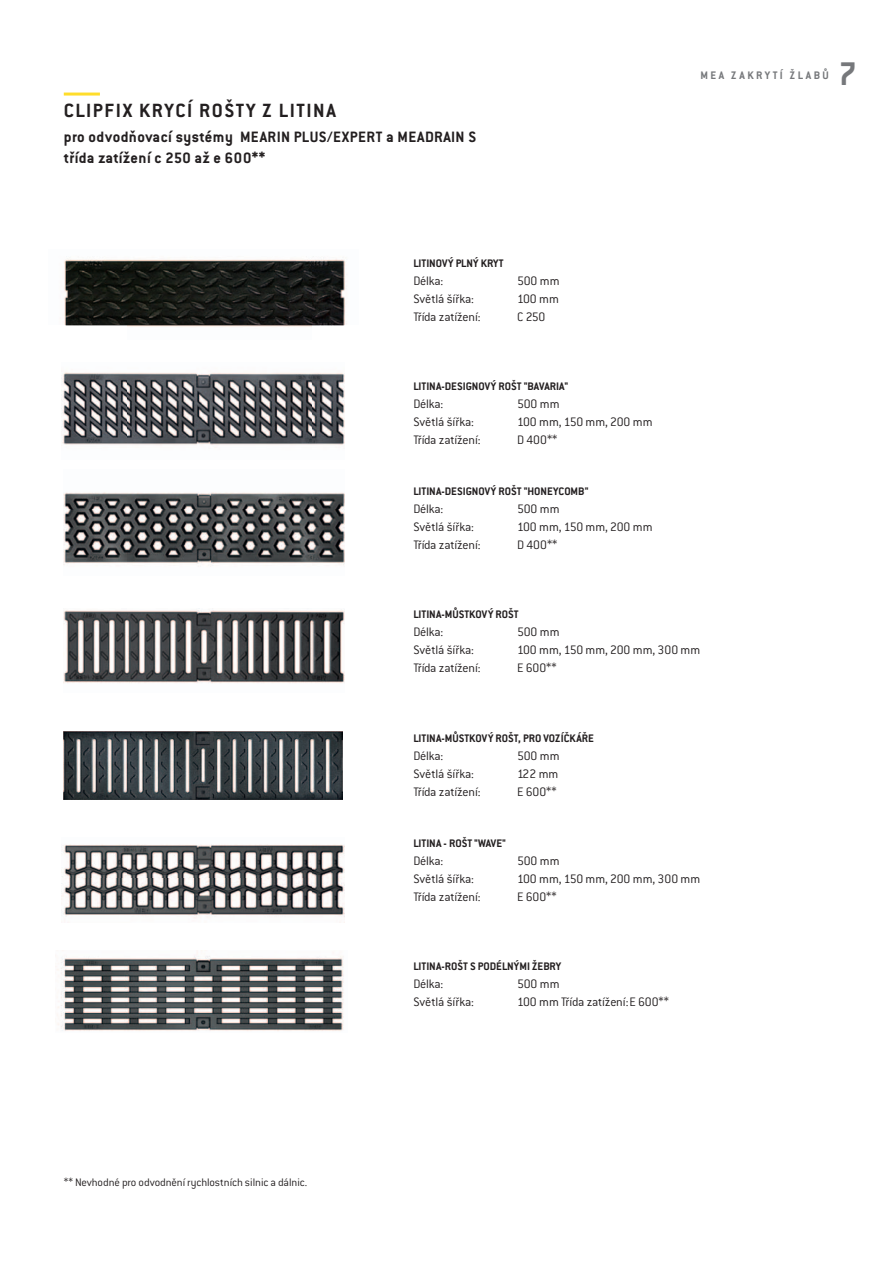
<style>
.page{position:relative;width:893px;height:1263px;background:#fff}
.page>*{position:absolute;margin:0;border:0;box-sizing:border-box;transform-origin:0 0}
.t1{font:700 36px "Conduit ITC Pro";color:#76787b}
.t2{font:700 21px "Conduit ITC Pro";letter-spacing:.075em;color:#231f20}
.t3{font:700 16.5px/21px "Conduit ITC Pro";letter-spacing:.025em;color:#231f20}
.t4{font:300 13.5px "Conduit ITC Pro";letter-spacing:-.01em;color:#231f20}
.t5{font:700 12px "Conduit ITC Pro";color:#231f20}
.t6{font:300 12px "Conduit ITC Pro";letter-spacing:-.005em;color:#231f20}
.t7{font:700 12px "Conduit ITC Pro";letter-spacing:.2em;color:#76787b}
</style>
<div class="page">
<hr style="left:64px;top:93px;width:36px;height:3px;background:#ffdd2b">
<img style="left:57px;top:952px;width:287px;height:79px">
<img style="left:64px;top:731px;width:279px;height:69px">
<img style="left:64px;top:256px;width:282px;height:71px">
<img style="left:62px;top:372px;width:282px;height:73px">
<img style="left:64px;top:492px;width:281px;height:74px">
<img style="left:64px;top:610px;width:281px;height:73px">
<img style="left:61px;top:844px;width:283px;height:74px">
<h2 class="t2" style="left:64px;top:104px;width:274px">CLIPFIX KRYCÍ ROŠTY Z LITINA</h2>
<p class="t3" style="left:64px;top:128px;width:414px">pro odvodňovací systémy MEARIN PLUS/EXPERT a MEADRAIN S třída zatížení c 250 až e 600**</p>
<p class="t5" style="left:413px;top:259px;width:92px">LITINOVÝ PLNÝ KRYT</p>
<p class="t4" style="left:413px;top:276px;width:32px">Délka:</p>
<p class="t4" style="left:517px;top:276px;width:44px">500 mm</p>
<p class="t4" style="left:413px;top:294px;width:62px">Světlá šířka:</p>
<p class="t4" style="left:517px;top:294px;width:43px">100 mm</p>
<p class="t4" style="left:413px;top:312px;width:69px">Třída zatížení:</p>
<p class="t4" style="left:517px;top:312px;width:30px">C 250</p>
<p class="t5" style="left:413px;top:382px;width:156px">LITINA-DESIGNOVÝ ROŠT "BAVARIA"</p>
<p class="t4" style="left:413px;top:399px;width:32px">Délka:</p>
<p class="t4" style="left:517px;top:399px;width:44px">500 mm</p>
<p class="t4" style="left:413px;top:417px;width:62px">Světlá šířka:</p>
<p class="t4" style="left:517px;top:417px;width:137px">100 mm, 150 mm, 200 mm</p>
<p class="t4" style="left:413px;top:435px;width:69px">Třída zatížení:</p>
<p class="t4" style="left:517px;top:435px;width:42px">D 400**</p>
<p class="t5" style="left:413px;top:488px;width:177px">LITINA-DESIGNOVÝ ROŠT "HONEYCOMB"</p>
<p class="t4" style="left:413px;top:505px;width:32px">Délka:</p>
<p class="t4" style="left:517px;top:505px;width:44px">500 mm</p>
<p class="t4" style="left:413px;top:523px;width:62px">Světlá šířka:</p>
<p class="t4" style="left:517px;top:523px;width:137px">100 mm, 150 mm, 200 mm</p>
<p class="t4" style="left:413px;top:541px;width:69px">Třída zatížení:</p>
<p class="t4" style="left:517px;top:541px;width:42px">D 400**</p>
<p class="t7" style="left:700px;top:72px;width:130px">MEA ZAKRYTÍ ŽLABŮ</p>
<h1 class="t1" style="left:839px;top:62px;width:20px">7</h1>
<p class="t5" style="left:413px;top:611px;width:107px">LITINA-MŮSTKOVÝ ROŠT</p>
<p class="t4" style="left:413px;top:628px;width:32px">Délka:</p>
<p class="t4" style="left:517px;top:628px;width:44px">500 mm</p>
<p class="t4" style="left:413px;top:646px;width:62px">Světlá šířka:</p>
<p class="t4" style="left:517px;top:646px;width:185px">100 mm, 150 mm, 200 mm, 300 mm</p>
<p class="t4" style="left:413px;top:664px;width:69px">Třída zatížení:</p>
<p class="t4" style="left:517px;top:664px;width:41px">E 600**</p>
<p class="t5" style="left:413px;top:734px;width:182px">LITINA-MŮSTKOVÝ ROŠT, PRO VOZÍČKÁŘE</p>
<p class="t4" style="left:413px;top:751px;width:32px">Délka:</p>
<p class="t4" style="left:517px;top:751px;width:44px">500 mm</p>
<p class="t4" style="left:413px;top:769px;width:62px">Světlá šířka:</p>
<p class="t4" style="left:517px;top:769px;width:43px">122 mm</p>
<p class="t4" style="left:413px;top:787px;width:69px">Třída zatížení:</p>
<p class="t4" style="left:517px;top:787px;width:41px">E 600**</p>
<p class="t5" style="left:413px;top:839px;width:94px">LITINA - ROŠT "WAVE"</p>
<p class="t4" style="left:413px;top:856px;width:32px">Délka:</p>
<p class="t4" style="left:517px;top:856px;width:44px">500 mm</p>
<p class="t4" style="left:413px;top:874px;width:62px">Světlá šířka:</p>
<p class="t4" style="left:517px;top:874px;width:185px">100 mm, 150 mm, 200 mm, 300 mm</p>
<p class="t4" style="left:413px;top:892px;width:69px">Třída zatížení:</p>
<p class="t4" style="left:517px;top:892px;width:41px">E 600**</p>
<p class="t6" style="left:64px;top:1178px;width:245px">** Nevhodné pro odvodnění rychlostních silnic a dálnic.</p>
<p class="t5" style="left:413px;top:962px;width:150px">LITINA-ROŠT S PODÉLNÝMI ŽEBRY</p>
<p class="t4" style="left:413px;top:979px;width:32px">Délka:</p>
<p class="t4" style="left:517px;top:979px;width:44px">500 mm</p>
<p class="t4" style="left:413px;top:997px;width:62px">Světlá šířka:</p>
<p class="t4" style="left:517px;top:997px;width:153px">100 mm Třída zatížení:E 600**</p>
</div>
